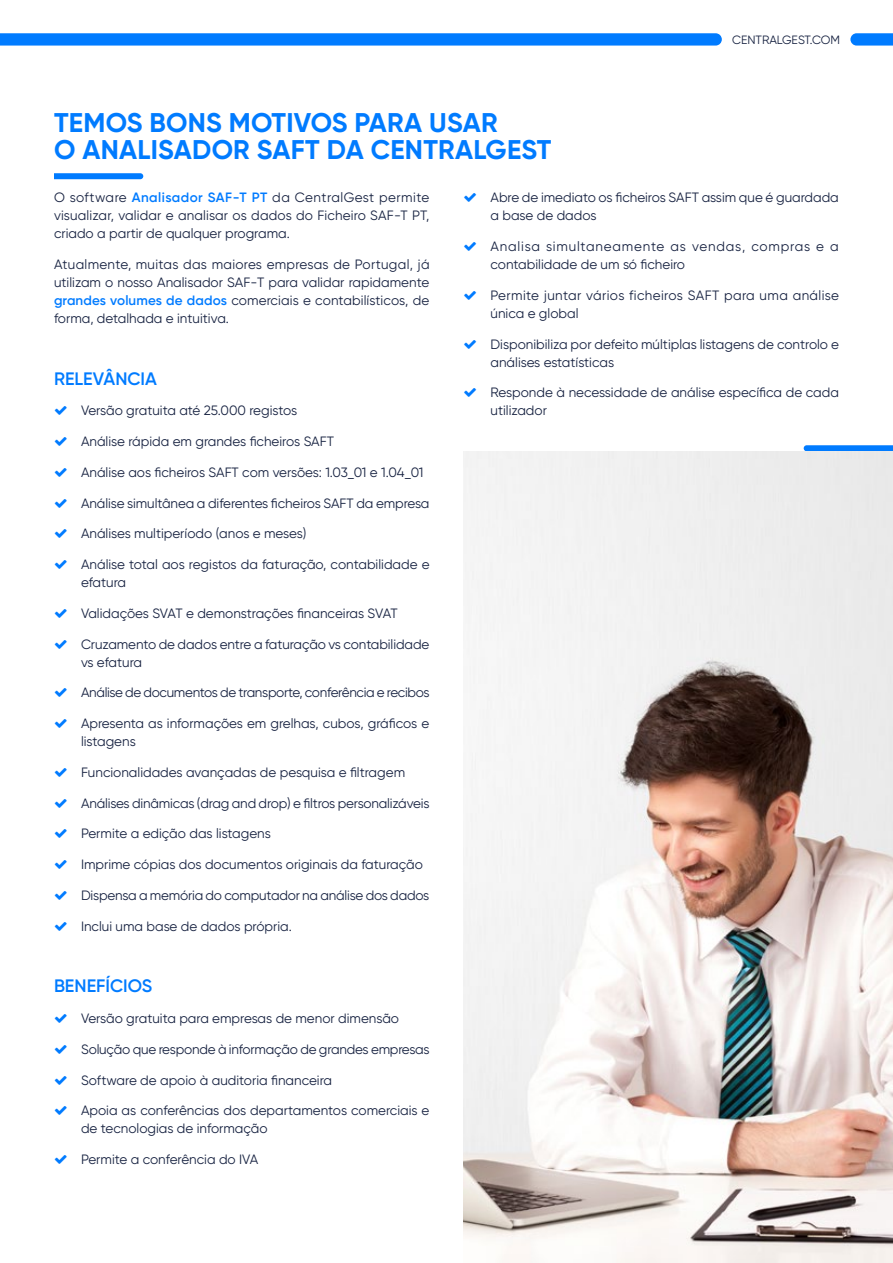
<style>
.page{position:relative;width:893px;height:1263px;background:#fff}
.page>*{position:absolute;margin:0;border:0;box-sizing:border-box;transform-origin:0 0}
.t1{font:700 27px/27px "Gilroy";letter-spacing:.01em;color:#007bff}
.t2{font:600 18px "Gilroy";color:#007bff}
.t3{font:13.5px/18px "Gilroy";color:#172241}
.t4{font:13.5px/18px "Gilroy";letter-spacing:.055em;color:#172241}
.t5{font:13.5px/18px "Gilroy";letter-spacing:.025em;color:#172241}
.t6{font:13.5px "Gilroy";letter-spacing:-.025em;color:#172241}
.t7{font:12px "Gilroy";color:#172241}
.s1{font-weight:600;color:#007bff}
</style>
<div class="page">
<svg style="left:54px;top:173px;width:89px;height:6px"></svg>
<svg style="left:804px;top:445px;width:89px;height:6px"></svg>
<svg style="left:0;top:33px;width:722px;height:13px;background:#0e82ff"></svg>
<svg style="left:850px;top:33px;width:43px;height:13px"></svg>
<img style="left:463px;top:451px;width:430px;height:812px">
<h1 class="t1" style="left:54px;top:109px;width:499px">TEMOS BONS MOTIVOS PARA USAR<br>O ANALISADOR SAFT DA CENTRALGEST</h1>
<p class="t7" style="left:732px;top:33px;width:110px">CENTRALGEST.COM</p>
<p class="t3" style="left:54px;top:188px;width:377px;text-align:justify">O software <span class="s1">Analisador SAF-T PT</span> da CentralGest permite visualizar, validar e analisar os dados do Ficheiro SAF-T PT, criado a partir de qualquer programa.</p>
<p class="t3" style="left:54px;top:255px;width:377px;text-align:justify">Atualmente, muitas das maiores empresas de Portugal, já utilizam o nosso Analisador SAF-T para validar rapidamente <span class="s1">grandes volumes de dados</span> comerciais e contabilísticos, de forma, detalhada e intuitiva.</p>
<h2 class="t2" style="left:54px;top:367px;width:104px">RELEVÂNCIA</h2>
<p class="t3" style="left:81px;top:401px;width:218px">Versão gratuita até 25.000 registos</p>
<p class="t3" style="left:81px;top:432px;width:255px">Análise rápida em grandes ficheiros SAFT</p>
<p class="t3" style="left:81px;top:463px;width:344px">Análise aos ficheiros SAFT com versões: 1.03_01 e 1.04_01</p>
<p class="t3" style="left:81px;top:494px;width:350px">Análise simultânea a diferentes ficheiros SAFT da empresa</p>
<p class="t3" style="left:81px;top:524px;width:227px">Análises multiperíodo (anos e meses)</p>
<p class="t3" style="left:81px;top:555px;width:350px">Análise total aos registos da faturação, contabilidade e efatura</p>
<p class="t3" style="left:81px;top:604px;width:318px">Validações SVAT e demonstrações financeiras SVAT</p>
<p class="t3" style="left:81px;top:635px;width:350px">Cruzamento de dados entre a faturação vs contabilidade vs efatura</p>
<p class="t6" style="left:81px;top:684px;width:350px">Análise de documentos de transporte, conferência e recibos</p>
<p class="t3" style="left:81px;top:714px;width:350px">Apresenta as informações em grelhas, cubos, gráficos e listagens</p>
<p class="t3" style="left:81px;top:763px;width:326px">Funcionalidades avançadas de pesquisa e filtragem</p>
<p class="t3" style="left:81px;top:794px;width:350px">Análises dinâmicas (drag and drop) e filtros personalizáveis</p>
<p class="t3" style="left:81px;top:825px;width:191px">Permite a edição das listagens</p>
<p class="t3" style="left:81px;top:855px;width:344px">Imprime cópias dos documentos originais da faturação</p>
<p class="t3" style="left:81px;top:886px;width:350px">Dispensa a memória do computador na análise dos dados</p>
<p class="t3" style="left:81px;top:917px;width:212px">Inclui uma base de dados própria.</p>
<h2 class="t2" style="left:54px;top:975px;width:100px">BENEFÍCIOS</h2>
<p class="t3" style="left:81px;top:1009px;width:320px">Versão gratuita para empresas de menor dimensão</p>
<p class="t3" style="left:81px;top:1040px;width:350px">Solução que responde à informação de grandes empresas</p>
<p class="t3" style="left:81px;top:1071px;width:253px">Software de apoio à auditoria financeira</p>
<p class="t3" style="left:81px;top:1101px;width:350px">Apoia as conferências dos departamentos comerciais e de tecnologias de informação</p>
<p class="t3" style="left:81px;top:1150px;width:179px">Permite a conferência do IVA</p>
<p class="t3" style="left:490px;top:188px;width:350px">Abre de imediato os ficheiros SAFT assim que é guardada a base de dados</p>
<p class="t4" style="left:490px;top:237px;width:350px">Analisa simultaneamente as vendas, compras e a contabilidade de um só ficheiro</p>
<p class="t5" style="left:490px;top:286px;width:350px">Permite juntar vários ficheiros SAFT para uma análise única e global</p>
<p class="t3" style="left:490px;top:335px;width:350px">Disponibiliza por defeito múltiplas listagens de controlo e análises estatísticas</p>
<p class="t3" style="left:490px;top:383px;width:350px">Responde à necessidade de análise específica de cada utilizador</p>
</div>
